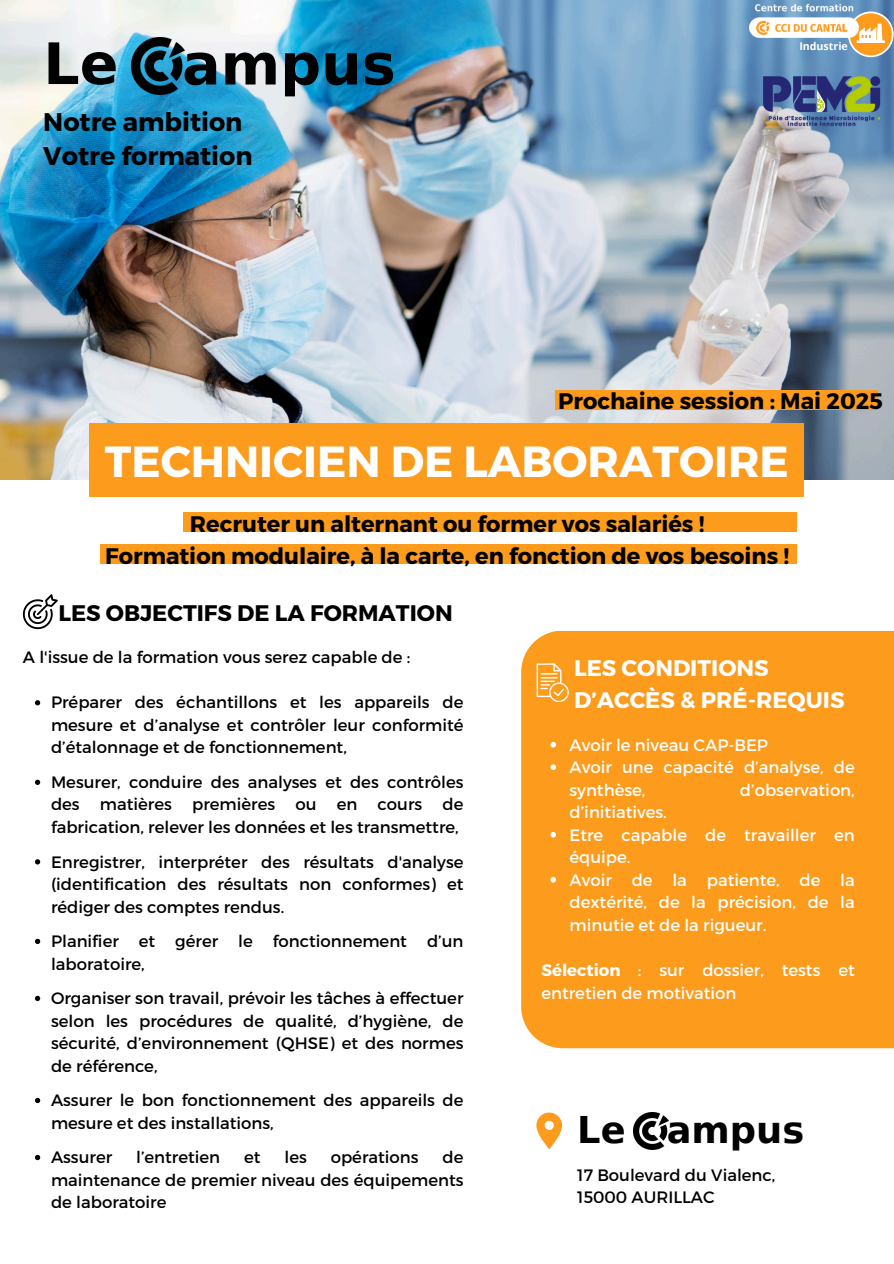
<style>
.page{position:relative;width:894px;height:1264px;background:#fff}
.page>*{position:absolute;margin:0;border:0;box-sizing:border-box;transform-origin:0 0}
.t1{font:700 57.15px "DejaVu Sans";color:#000}
.t2{font:700 43.5px "Montserrat";color:#fff}
.t3{font:700 36.75px "DejaVu Sans";color:#000}
.t4{font:700 25.5px/34.8px "Montserrat";color:#000}
.t5{font:700 22.5px/31.5px "Montserrat";color:#000;text-align:center}
.t6{font:700 22.5px/31.5px "Montserrat";color:#fff}
.t7{font:16.5px/22.5px "Montserrat";color:#000;text-align:justify}
.t8{font:16.5px/22.5px "Montserrat";color:#fff}
.t9{font:700 10.65px "Open Sans";color:#fff}
.s1{font-weight:700}
</style>
<div class="page">
<img style="left:0;top:0;width:893px;height:479px">
<div style="left:555px;top:390px;width:322px;height:20px;background:#fc9b1c"></div>
<img style="left:131px;top:37px;width:53px;height:57px">
<div style="left:89px;top:423px;width:714px;height:74px;background:#fc9b1c"></div>
<img style="left:633px;top:1112px;width:35px;height:37px">
<svg style="left:536px;top:1112px;width:26px;height:37px"></svg>
<div style="left:521px;top:631px;width:372px;height:417px;background:#fc9b1c"></div>
<svg style="left:23px;top:594px;width:35px;height:35px"></svg>
<svg style="left:536px;top:663px;width:32px;height:38px"></svg>
<svg style="left:550px;top:742px;width:6px;height:5px"></svg>
<svg style="left:550px;top:764px;width:6px;height:6px"></svg>
<svg style="left:550px;top:832px;width:6px;height:5px"></svg>
<svg style="left:550px;top:877px;width:6px;height:5px"></svg>
<img style="left:749px;top:0;width:110px;height:25px">
<svg style="left:847px;top:11px;width:46px;height:14px"></svg>
<svg style="left:35px;top:700px;width:5px;height:5px"></svg>
<svg style="left:35px;top:779px;width:5px;height:6px"></svg>
<svg style="left:35px;top:859px;width:5px;height:5px"></svg>
<svg style="left:35px;top:938px;width:5px;height:6px"></svg>
<svg style="left:35px;top:995px;width:5px;height:6px"></svg>
<svg style="left:35px;top:1097px;width:5px;height:6px"></svg>
<svg style="left:35px;top:1154px;width:5px;height:6px"></svg>
<div style="left:183px;top:512px;width:613px;height:20px;background:#fc9b1c"></div>
<div style="left:100px;top:544px;width:696px;height:20px;background:#fc9b1c"></div>
<img style="left:749px;top:25px;width:144px;height:150px">
<h1 class="t1" style="left:43px;top:31px;width:77px">Le</h1>
<h1 class="t1" style="left:182px;top:31px;width:215px">ampus</h1>
<p class="t4" style="left:43px;top:103px;width:211px">Notre ambition<br>Votre formation</p>
<p class="t9" style="left:799px;top:39px;width:50px">Industrie</p>
<p class="t5" style="left:558px;top:384px;width:326px">Prochaine session : Mai 2025</p>
<p class="t2" style="left:105px;top:433px;width:685px">TECHNICIEN DE LABORATOIRE</p>
<p class="t5" style="left:105px;top:507px;width:685px">Recruter un alternant ou former vos salariés !<br>Formation modulaire, à la carte, en fonction de vos besoins !</p>
<p class="t5" style="left:58px;top:596px;width:395px">LES OBJECTIFS DE LA FORMATION</p>
<h4 class="t7" style="left:23px;top:645px;width:389px">A l'issue de la formation vous serez capable de :</h4>
<p class="t7" style="left:51px;top:690px;width:414px">Préparer des échantillons et les appareils de mesure et d’analyse et contrôler leur conformité d’étalonnage et de fonctionnement,</p>
<p class="t7" style="left:51px;top:770px;width:414px">Mesurer, conduire des analyses et des contrôles des matières premières ou en cours de fabrication, relever les données et les transmettre,</p>
<p class="t7" style="left:51px;top:849px;width:414px">Enregistrer, interpréter des résultats d'analyse (identification des résultats non conformes) et rédiger des comptes rendus.</p>
<p class="t7" style="left:51px;top:929px;width:414px">Planifier et gérer le fonctionnement d’un laboratoire,</p>
<p class="t7" style="left:51px;top:986px;width:414px">Organiser son travail, prévoir les tâches à effectuer selon les procédures de qualité, d’hygiène, de sécurité, d’environnement (QHSE) et des normes de référence,</p>
<p class="t7" style="left:51px;top:1088px;width:414px">Assurer le bon fonctionnement des appareils de mesure et des installations,</p>
<p class="t7" style="left:51px;top:1145px;width:63px">Assurer</p>
<p class="t7" style="left:136px;top:1145px;width:86px">l’entretien</p>
<p class="t7" style="left:244px;top:1145px;width:18px">et</p>
<p class="t7" style="left:284px;top:1145px;width:24px">les</p>
<p class="t7" style="left:330px;top:1145px;width:89px">opérations</p>
<p class="t7" style="left:51px;top:1145px;width:414px;text-indent:391px">de maintenance de premier niveau des équipements de laboratoire</p>
<h5 class="t6" style="left:574px;top:651px;width:272px">LES CONDITIONS<br>D’ACCÈS &amp; PRÉ-REQUIS</h5>
<p class="t8" style="left:569px;top:733px;width:287px">Avoir le niveau CAP-BEP<br>Avoir une capacité d’analyse, de synthèse,</p>
<p class="t8" style="left:739px;top:778px;width:116px">d’observation,</p>
<p class="t8" style="left:569px;top:800px;width:287px">d’initiatives.<br>Etre capable de travailler en équipe.<br>Avoir de la patiente, de la dextérité, de la précision, de la minutie et de la rigueur.</p>
<p class="t8" style="left:541px;top:958px;width:315px"><span class="s1">Sélection</span> : sur dossier, tests et entretien de motivation</p>
<p class="t3" style="left:577px;top:1108px;width:50px">Le</p>
<h3 class="t3" style="left:666px;top:1108px;width:139px">ampus</h3>
<h5 class="t7" style="left:577px;top:1162px;width:199px">17 Boulevard du Vialenc,</h5>
<h2 class="t7" style="left:577px;top:1185px;width:139px">15000 AURILLAC</h2>
</div>
